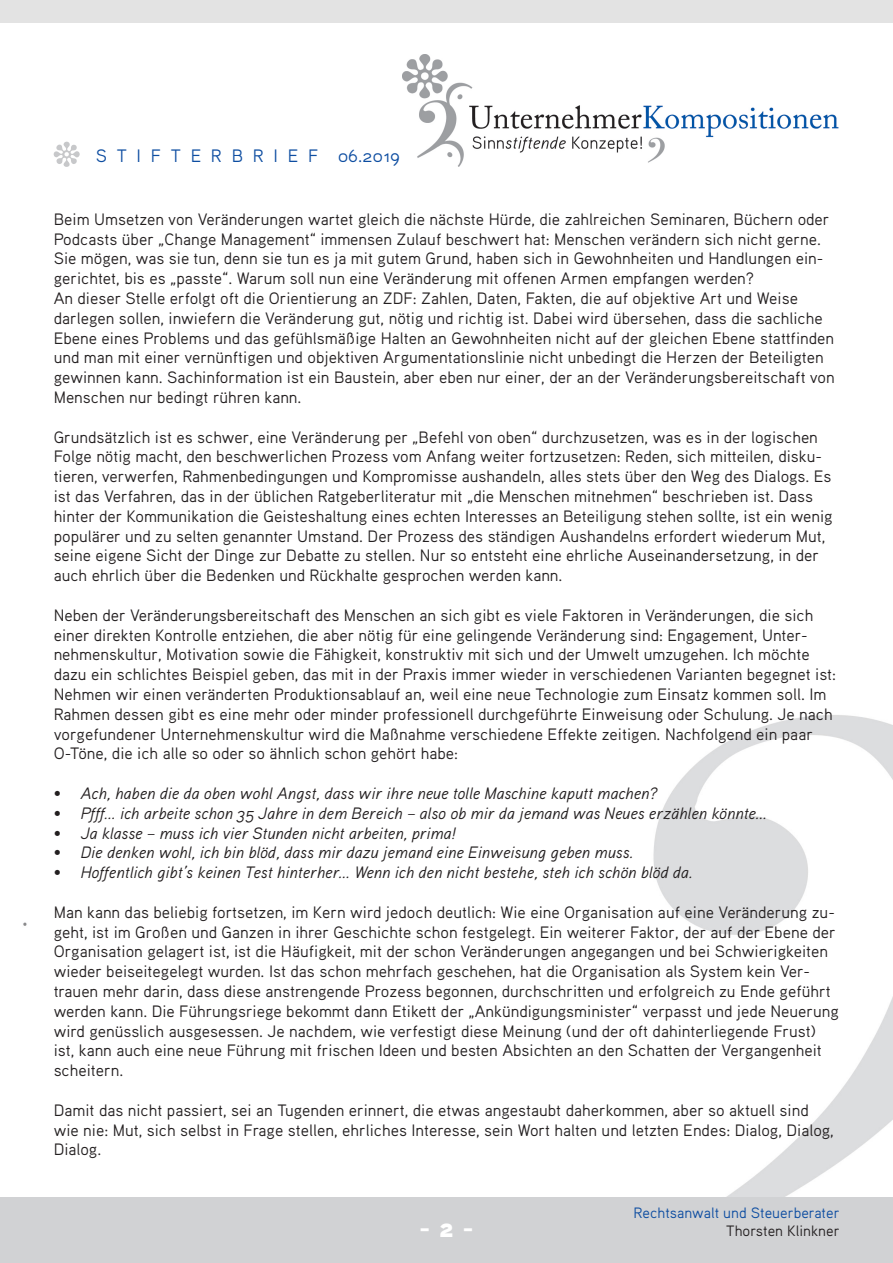
<style>
.page{position:relative;width:893px;height:1263px;background:#fff}
.page>*{position:absolute;margin:0;border:0;box-sizing:border-box;transform-origin:0 0}
.t1{font:27px "Aaux Pro Black OSF";color:#fff}
.t2{font:18px "Aaux Pro Regular OSF";color:#0d4da1}
.t3{font:16.5px/19.8px "Aaux Pro Regular OSF";color:#231f20}
.t4{font:16.5px "Aaux Pro Regular Italic OSF";color:#231f20}
.t5{font:15px "Aaux Pro Regular OSF";color:#0d4da1}
.t6{font:15px "Aaux Pro Regular OSF";color:#231f20}
.s1{font-size:17.85px}
</style>
<div class="page">
<img style="left:23px;top:715px;width:870px;height:482px">
<img style="left:402px;top:54px;width:437px;height:113px">
<div style="left:0;top:1197px;width:893px;height:66px;background:#d1d2d4"></div>
<p class="t2" style="left:96px;top:145px;width:306px">S T I F T E R B R I E F <span class="s1">06</span>.20<span class="s1">1</span>9</p>
<p class="t3" style="left:54px;top:209px;width:777px">Beim Umsetzen von Veränderungen wartet gleich die nächste Hürde, die zahlreichen Seminaren, Büchern oder Podcasts über „Change Management“ immensen Zulauf beschwert hat: Menschen verändern sich nicht gerne.<br>Sie mögen, was sie tun, denn sie tun es ja mit gutem Grund, haben sich in Gewohnheiten und Handlungen ein&shy;gerichtet, bis es „passte“. Warum soll nun eine Veränderung mit offenen Armen empfangen werden?</p>
<p class="t3" style="left:54px;top:288px;width:783px">An dieser Stelle erfolgt oft die Orientierung an ZDF: Zahlen, Daten, Fakten, die auf objektive Art und Weise darlegen sollen, inwiefern die Veränderung gut, nötig und richtig ist. Dabei wird übersehen, dass die sachliche Ebene eines Problems und das gefühlsmäßige Halten an Gewohnheiten nicht auf der gleichen Ebene stattfinden und man mit einer vernünftigen und objektiven Argumentationslinie nicht unbedingt die Herzen der Beteiligten gewinnen kann. Sachinformation ist ein Baustein, aber eben nur einer, der an der Veränderungsbereitschaft von Menschen nur bedingt rühren kann.</p>
<p class="t3" style="left:54px;top:426px;width:780px">Grundsätzlich ist es schwer, eine Veränderung per „Befehl von oben“ durchzusetzen, was es in der logischen Folge nötig macht, den beschwerlichen Prozess vom Anfang weiter fortzusetzen: Reden, sich mitteilen, disku&shy;tieren, verwerfen, Rahmenbedingungen und Kompromisse aushandeln, alles stets über den Weg des Dialogs. Es ist das Verfahren, das in der üblichen Ratgeberliteratur mit „die Menschen mitnehmen“ beschrieben ist. Dass hinter der Kommunikation die Geisteshaltung eines echten Interesses an Beteiligung stehen sollte, ist ein wenig populärer und zu selten genannter Umstand. Der Prozess des ständigen Aushandelns erfordert wiederum Mut, seine eigene Sicht der Dinge zur Debatte zu stellen. Nur so entsteht eine ehrliche Auseinandersetzung, in der auch ehrlich über die Bedenken und Rückhalte gesprochen werden kann.</p>
<p class="t3" style="left:54px;top:605px;width:784px">Neben der Veränderungsbereitschaft des Menschen an sich gibt es viele Faktoren in Veränderungen, die sich einer direkten Kontrolle entziehen, die aber nötig für eine gelingende Veränderung sind: Engagement, Unter&shy;nehmenskultur, Motivation sowie die Fähigkeit, konstruktiv mit sich und der Umwelt umzugehen. Ich möchte dazu ein schlichtes Beispiel geben, das mit in der Praxis immer wieder in verschiedenen Varianten begegnet ist:<br>Nehmen wir einen veränderten Produktionsablauf an, weil eine neue Technologie zum Einsatz kommen soll. Im Rahmen dessen gibt es eine mehr oder minder professionell durchgeführte Einweisung oder Schulung. Je nach vorgefundener Unternehmenskultur wird die Maßnahme verschiedene Effekte zeitigen. Nachfolgend ein paar O-Töne, die ich alle so oder so ähnlich schon gehört habe:</p>
<p class="t4" style="left:54px;top:783px;width:605px">• Ach, haben die da oben wohl Angst, dass wir ihre neue tolle Maschine kaputt machen?</p>
<p class="t4" style="left:54px;top:802px;width:715px">• Pfff… ich arbeite schon 35 Jahre in dem Bereich – also ob mir da jemand was Neues erzählen könnte…</p>
<p class="t4" style="left:54px;top:822px;width:404px">• Ja klasse – muss ich vier Stunden nicht arbeiten, prima!</p>
<p class="t4" style="left:54px;top:842px;width:581px">• Die denken wohl, ich bin blöd, dass mir dazu jemand eine Einweisung geben muss.</p>
<p class="t4" style="left:54px;top:862px;width:640px">• Hoffentlich gibt’s keinen Test hinterher… Wenn ich den nicht bestehe, steh ich schön blöd da.</p>
<p class="t3" style="left:54px;top:902px;width:787px">Man kann das beliebig fortsetzen, im Kern wird jedoch deutlich: Wie eine Organisation auf eine Veränderung zu&shy;geht, ist im Großen und Ganzen in ihrer Geschichte schon festgelegt. Ein weiterer Faktor, der auf der Ebene der Organisation gelagert ist, ist die Häufigkeit, mit der schon Veränderungen angegangen und bei Schwierigkeiten wieder beiseitegelegt wurden. Ist das schon mehrfach geschehen, hat die Organisation als System kein Ver&shy;trauen mehr darin, dass diese anstrengende Prozess begonnen, durchschritten und erfolgreich zu Ende geführt werden kann. Die Führungsriege bekommt dann Etikett der „Ankündigungsminister“ verpasst und jede Neuerung wird genüsslich ausgesessen. Je nachdem, wie verfestigt diese Meinung (und der oft dahinterliegende Frust) ist, kann auch eine neue Führung mit frischen Ideen und besten Absichten an den Schatten der Vergangenheit scheitern.</p>
<p class="t3" style="left:54px;top:1100px;width:782px">Damit das nicht passiert, sei an Tugenden erinnert, die etwas angestaubt daherkommen, aber so aktuell sind wie nie: Mut, sich selbst in Frage stellen, ehrliches Interesse, sein Wort halten und letzten Endes: Dialog, Dialog,<br>Dialog.</p>
<p class="t5" style="left:634px;top:1203px;width:208px">Rechtsanwalt und Steuerberater</p>
<p class="t1" style="left:419px;top:1210px;width:56px">- 2 -</p>
<p class="t6" style="left:726px;top:1221px;width:115px">Thorsten Klinkner</p>
</div>
